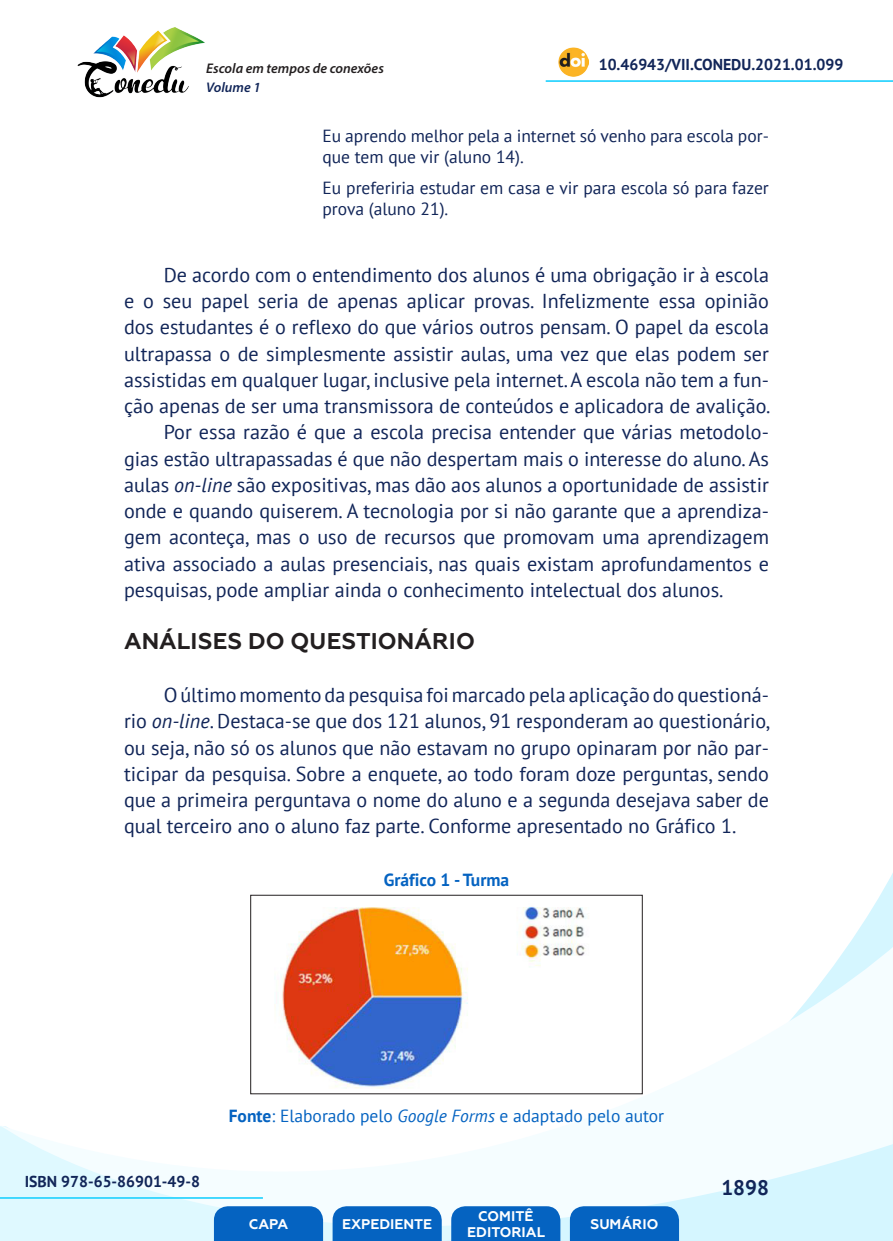
<style>
.page{position:relative;width:893px;height:1241px;background:#fff}
.page>*{position:absolute;margin:0;border:0;box-sizing:border-box;transform-origin:0 0}
._9_SUBTÍTULO_1{font:700 22.75px "Geometria";letter-spacing:.005em;color:#231f20}
.t1{font:700 21px "PT Sans";color:#112558}
._8_CORPO{font:20.12px/26.2px "PT Sans";color:#112558;text-align:justify}
._12_CITACAO{font:17.5px/21px "PT Sans";color:#112558}
._19_FONTES{font:17.5px "PT Sans";color:#0563c1}
._18_LEGENDAS{font:700 17.5px "PT Sans";color:#0563c1}
.t2{font:700 15.75px "PT Sans";color:#112558}
.t3{font:700 14px/16.8px "Geometria";color:#fff;text-align:center}
.t4{font:italic 600 14px "Myriad Pro";color:#231f20}
.t5{font:italic 600 14px "Myriad Pro";color:#112558}
.s1{font-style:italic}
.s2{font-weight:700}
</style>
<div class="page">
<svg style="left:642px;top:873px;width:251px;height:73px"></svg>
<svg style="left:0;top:946px;width:893px;height:294px"></svg>
<hr style="left:0;top:1196px;width:263px;height:2px;background:#2dd4fe">
<hr style="left:546px;top:80px;width:347px;height:2px;background:#2dd4fe">
<img style="left:559px;top:47px;width:30px;height:30px">
<img style="left:77px;top:27px;width:128px;height:71px">
<svg style="left:214px;top:1205px;width:109px;height:35px;background:#126bc4"></svg>
<svg style="left:333px;top:1205px;width:109px;height:35px;background:#126bc4"></svg>
<svg style="left:451px;top:1205px;width:109px;height:35px;background:#126bc4"></svg>
<svg style="left:570px;top:1205px;width:109px;height:35px;background:#116bc4"></svg>
<img style="left:252px;top:907px;width:388px;height:184px">
<div style="left:250px;top:894px;width:392px;height:199px;border:1px solid #231f20"></div>
<p class="t4" style="left:206px;top:59px;width:179px">Escola em tempos de conexões</p>
<p class="t2" style="left:599px;top:54px;width:246px">10.46943/VII.CONEDU.2021.01.099</p>
<p class="t5" style="left:206px;top:78px;width:56px">Volume 1</p>
<p class="_12_CITACAO" style="left:322px;top:125px;width:448px">Eu aprendo melhor pela a internet só venho para escola por&shy;que tem que vir (aluno 14).</p>
<p class="_12_CITACAO" style="left:322px;top:177px;width:448px">Eu preferiria estudar em casa e vir para escola só para fazer prova (aluno 21).</p>
<p class="_8_CORPO" style="left:124px;top:261px;width:648px;text-indent:40px">De acordo com o entendimento dos alunos é uma obrigação ir à escola e o seu papel seria de apenas aplicar provas. Infelizmente essa opinião dos estudantes é o reflexo do que vários outros pensam. O papel da escola ultrapassa o de simplesmente assistir aulas, uma vez que elas podem ser assistidas em qualquer lugar, inclusive pela internet. A escola não tem a fun&shy;ção apenas de ser uma transmissora de conteúdos e aplicadora de avalição.</p>
<p class="_8_CORPO" style="left:124px;top:418px;width:646px;text-indent:40px">Por essa razão é que a escola precisa entender que várias metodolo&shy;gias estão ultrapassadas é que não despertam mais o interesse do aluno. As aulas <span class="s1">on-line</span> são expositivas, mas dão aos alunos a oportunidade de assistir onde e quando quiserem. A tecnologia por si não garante que a aprendiza&shy;gem aconteça, mas o uso de recursos que promovam uma aprendizagem ativa associado a aulas presenciais, nas quais existam aprofundamentos e pesquisas, pode ampliar ainda o conhecimento intelectual dos alunos.</p>
<p class="_9_SUBTÍTULO_1" style="left:124px;top:628px;width:352px">ANÁLISES DO QUESTIONÁRIO</p>
<p class="_8_CORPO" style="left:124px;top:681px;width:648px;text-indent:40px">O último momento da pesquisa foi marcado pela aplicação do questioná&shy;rio <span class="s1">on-line</span>. Destaca-se que dos 121 alunos, 91 responderam ao questionário, ou seja, não só os alunos que não estavam no grupo opinaram por não par&shy;ticipar da pesquisa. Sobre a enquete, ao todo foram doze perguntas, sendo que a primeira perguntava o nome do aluno e a segunda desejava saber de qual terceiro ano o aluno faz parte. Conforme apresentado no Gráfico 1.</p>
<p class="_18_LEGENDAS" style="left:384px;top:868px;width:127px">Gráfico 1 - Turma</p>
<p class="t2" style="left:25px;top:1170px;width:177px">ISBN 978-65-86901-49-8</p>
<p class="_19_FONTES" style="left:229px;top:1104px;width:437px"><span class="s2">Fonte</span>: Elaborado pelo <span class="s1">Google Forms</span> e adaptado pelo autor</p>
<p class="t3" style="left:249px;top:1215px;width:41px">CAPA</p>
<p class="t3" style="left:342px;top:1215px;width:92px">EXPEDIENTE</p>
<p class="t3" style="left:467px;top:1207px;width:79px">COMITÊ<br>EDITORIAL</p>
<p class="t3" style="left:590px;top:1215px;width:69px">SUMÁRIO</p>
<p class="t1" style="left:721px;top:1173px;width:49px">1898</p>
</div>
